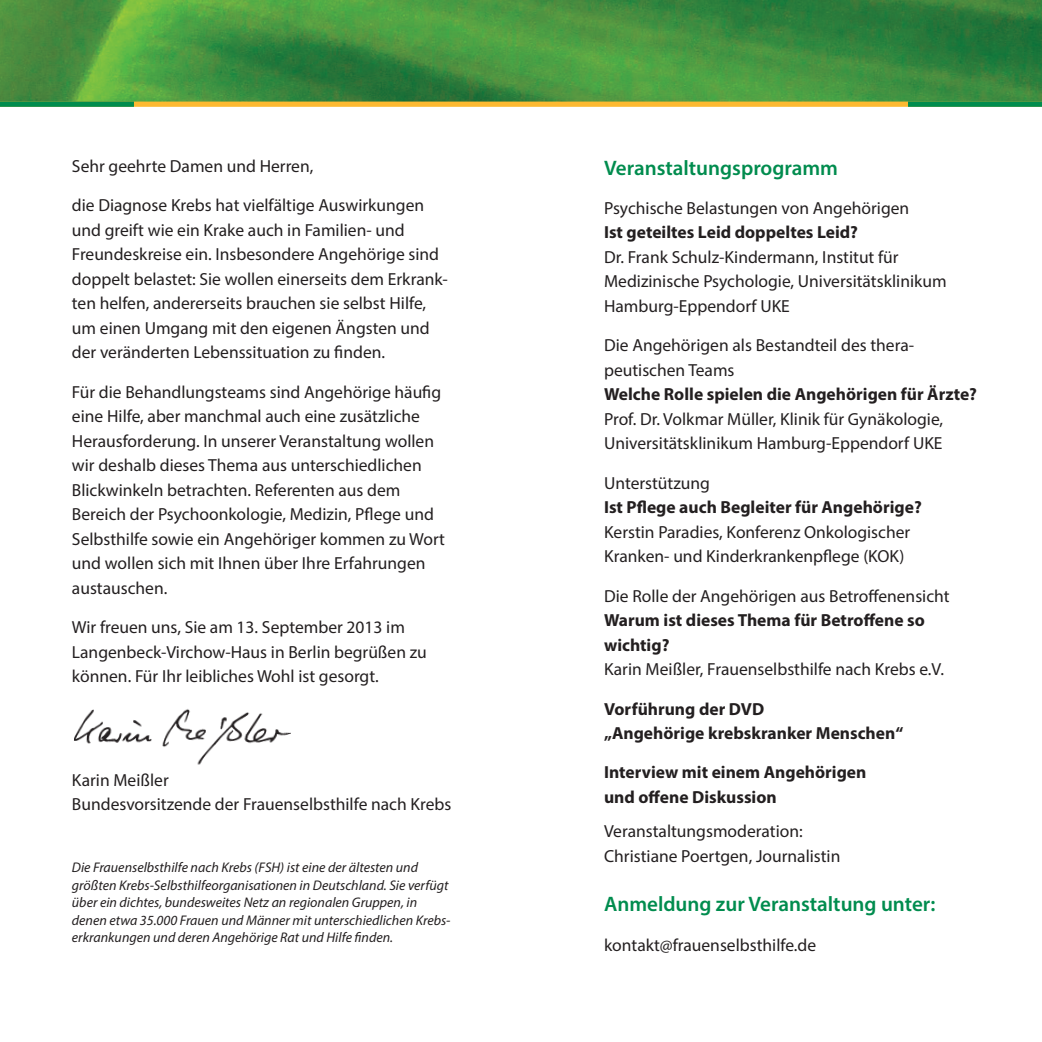
<style>
.page{position:relative;width:1042px;height:1042px;background:#fff}
.page>*{position:absolute;margin:0;border:0;box-sizing:border-box;transform-origin:0 0}
.t1{font:600 21px "Myriad Pro";color:#008c4e}
.t2{font:17.5px/24.5px "Myriad Pro";color:#231f20}
.t3{font:700 17.5px/24.5px "Myriad Pro";color:#231f20}
.t4{font:italic 14px/17.5px "Myriad Pro";color:#231f20}
</style>
<div class="page">
<img style="left:0;top:0;width:1042px;height:102px">
<div style="left:0;top:102px;width:1042px;height:5px;background:#fdb931"></div>
<div style="left:0;top:102px;width:134px;height:5px;background:#008c4e"></div>
<div style="left:908px;top:102px;width:134px;height:5px;background:#008c4e"></div>
<svg style="left:74px;top:709px;width:217px;height:56px"></svg>
<p class="t2" style="left:72px;top:153px;width:243px">Sehr geehrte Damen und Herren,</p>
<p class="t2" style="left:72px;top:193px;width:377px">die Diagnose Krebs hat vielfältige Auswirkungen und greift wie ein Krake auch in Familien- und Freundeskreise ein. Insbesondere Angehörige sind doppelt belastet: Sie wollen einerseits dem Erkrank&shy;ten helfen, andererseits brauchen sie selbst Hilfe, um einen Umgang mit den eigenen Ängsten und der veränderten Lebenssituation zu finden.</p>
<p class="t2" style="left:72px;top:379px;width:375px">Für die Behandlungsteams sind Angehörige häufig eine Hilfe, aber manchmal auch eine zusätzliche Herausforderung. In unserer Veranstaltung wollen wir deshalb dieses Thema aus unterschiedlichen Blickwinkeln betrachten. Referenten aus dem Bereich der Psychoonkologie, Medizin, Pflege und Selbsthilfe sowie ein Angehöriger kommen zu Wort und wollen sich mit Ihnen über Ihre Erfahrungen austauschen.</p>
<p class="t2" style="left:72px;top:615px;width:356px">Wir freuen uns, Sie am 13. September 2013 im<br>Langenbeck-Virchow-Haus in Berlin begrüßen zu können. Für Ihr leibliches Wohl ist gesorgt.</p>
<p class="t2" style="left:72px;top:767px;width:381px">Karin Meißler<br>Bundesvorsitzende der Frauenselbsthilfe nach Krebs</p>
<p class="t4" style="left:72px;top:859px;width:380px">Die Frauenselbsthilfe nach Krebs (FSH) ist eine der ältesten und größten Krebs-Selbsthilfeorganisationen in Deutschland. Sie verfügt über ein dichtes, bundesweites Netz an regionalen Gruppen, in denen etwa 35.000 Frauen und Männer mit unterschiedlichen Krebs&shy;erkrankungen und deren Angehörige Rat und Hilfe finden.</p>
<p class="t1" style="left:604px;top:154px;width:235px">Veranstaltungsprogramm</p>
<p class="t2" style="left:604px;top:195px;width:307px">Psychische Belastungen von Angehörigen</p>
<p class="t3" style="left:604px;top:220px;width:255px">Ist geteiltes Leid doppeltes Leid?</p>
<p class="t2" style="left:604px;top:244px;width:344px">Dr. Frank Schulz-Kindermann, Institut für<br>Medizinische Psychologie, Universitätsklinikum<br>Hamburg-Eppendorf UKE</p>
<p class="t2" style="left:604px;top:333px;width:311px">Die Angehörigen als Bestandteil des thera&shy;peutischen Teams</p>
<p class="t3" style="left:604px;top:382px;width:374px">Welche Rolle spielen die Angehörigen für Ärzte?</p>
<p class="t2" style="left:604px;top:406px;width:341px">Prof. Dr. Volkmar Müller, Klinik für Gynäkologie,<br>Universitätsklinikum Hamburg-Eppendorf UKE</p>
<p class="t2" style="left:604px;top:470px;width:107px">Unterstützung</p>
<p class="t3" style="left:604px;top:494px;width:319px">Ist Pflege auch Begleiter für Angehörige?</p>
<p class="t2" style="left:604px;top:519px;width:308px">Kerstin Paradies, Konferenz Onkologischer<br>Kranken- und Kinderkrankenpflege (KOK)</p>
<p class="t2" style="left:604px;top:583px;width:347px">Die Rolle der Angehörigen aus Betroffenensicht</p>
<p class="t3" style="left:604px;top:607px;width:322px">Warum ist dieses Thema für Betroffene so wichtig?</p>
<p class="t2" style="left:604px;top:657px;width:341px">Karin Meißler, Frauenselbsthilfe nach Krebs e.V.</p>
<p class="t3" style="left:604px;top:696px;width:301px">Vorführung der DVD<br>„Angehörige krebskranker Menschen“</p>
<p class="t3" style="left:604px;top:760px;width:264px">Interview mit einem Angehörigen und offene Diskussion</p>
<p class="t2" style="left:604px;top:819px;width:238px">Veranstaltungsmoderation:<br>Christiane Poertgen, Journalistin</p>
<p class="t1" style="left:604px;top:891px;width:333px">Anmeldung zur Veranstaltung unter:</p>
<p class="t2" style="left:604px;top:932px;width:214px">kontakt@frauenselbsthilfe.de</p>
</div>
